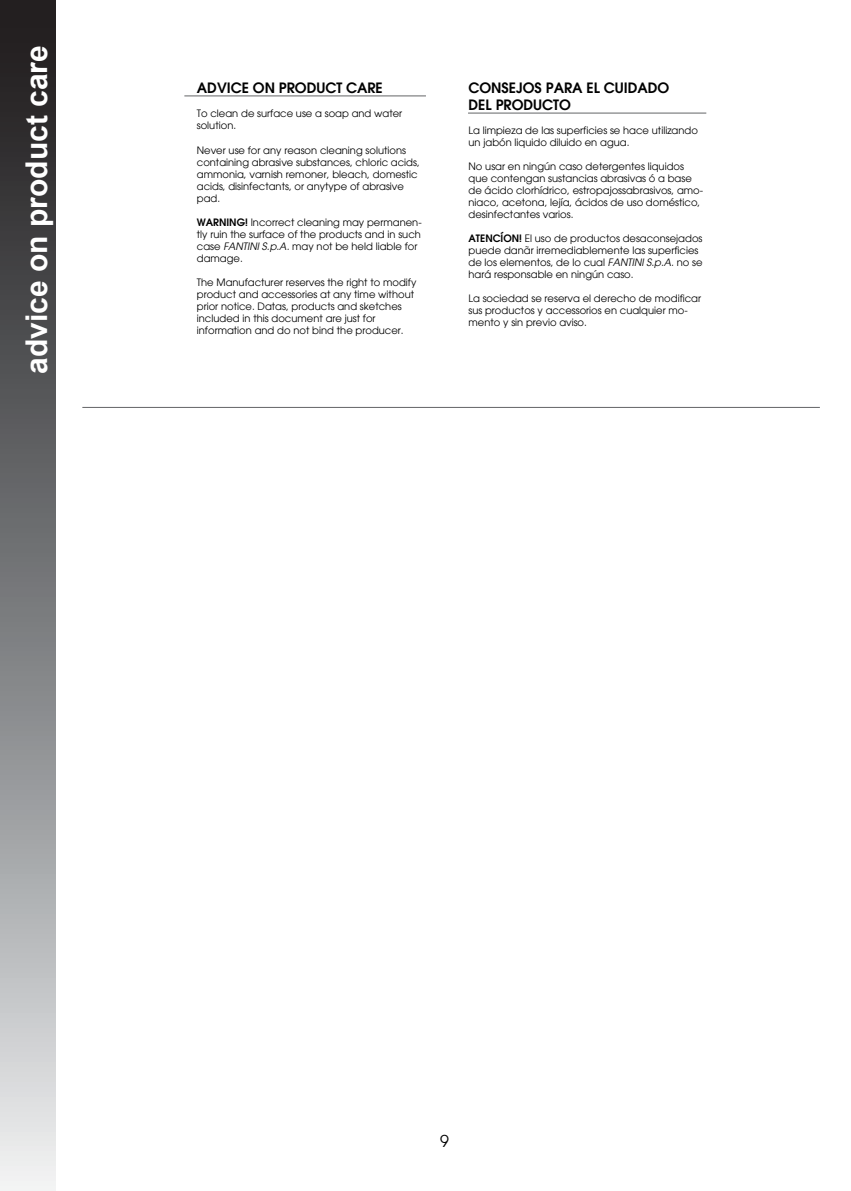
<style>
.page{position:relative;width:851px;height:1191px;background:#fff}
.page>*{position:absolute;margin:0;border:0;box-sizing:border-box;transform-origin:0 0}
.t1{font:700 30px "Arial";color:#fff}
.t2{font:16px "Avant Garde";color:#000}
.t3{font:600 14px "Avant Garde";color:#000}
.t4{font:10px/12px "Avant Garde";color:#000}
.s1{font-weight:600}
.s2{font-style:italic}
</style>
<div class="page">
<div style="left:0;top:0;width:55px;height:1191px;background:linear-gradient(to bottom,#131214,#e6e9eb)"></div>
<hr style="left:184px;top:95px;width:242px;height:1px;background:#636567">
<hr style="left:468px;top:113px;width:238px;height:1px;background:#636567">
<hr style="left:82px;top:407px;width:737px;height:1px;background:#636567">
<p class="t1" style="left:17px;top:374px;width:330px;rotate:-90deg">advice on product care</p>
<p class="t3" style="left:197px;top:79px;width:187px">ADVICE ON PRODUCT CARE</p>
<p class="t4" style="left:197px;top:108px;width:207px">To clean de surface use a soap and water solution.</p>
<p class="t4" style="left:197px;top:144px;width:224px">Never use for any reason cleaning solutions containing abrasive substances, chloric acids, ammonia, varnish remoner, bleach, domestic acids, disinfectants, or anytype of abrasive pad.</p>
<p class="t4" style="left:197px;top:216px;width:226px"><span class="s1">WARNING!</span> Incorrect cleaning may permanen&shy;tly ruin the surface of the products and in such case <span class="s2">FANTINI S.p.A.</span> may not be held liable for damage.</p>
<p class="t4" style="left:197px;top:276px;width:221px">The Manufacturer reserves the right to modify product and accessories at any time without prior notice. Datas, products and sketches included in this document are just for</p>
<p class="t4" style="left:197px;top:324px;width:208px">information and do not bind the producer.</p>
<p class="t3" style="left:468px;top:79px;width:202px">CONSEJOS PARA EL CUIDADO</p>
<p class="t3" style="left:468px;top:96px;width:104px">DEL PRODUCTO</p>
<p class="t4" style="left:468px;top:125px;width:231px">La limpieza de las superficies se hace utilizando un jabón liquido diluido en agua.</p>
<p class="t4" style="left:468px;top:161px;width:236px">No usar en ningún caso detergentes liquidos que contengan sustancias abrasivas ó a base de ácido clorhídrico, estropajossabrasivos, amo&shy;niaco, acetona, lejía, ácidos de uso doméstico, desinfectantes varios.</p>
<p class="t4" style="left:468px;top:233px;width:235px"><span class="s1">ATENCÍON!</span> El uso de productos desaconsejados puede danãr irremediablemente las superficies de los elementos, de lo cual <span class="s2">FANTINI S.p.A.</span> no se hará responsable en ningún caso.</p>
<p class="t4" style="left:468px;top:293px;width:234px">La sociedad se reserva el derecho de modificar sus productos y accessorios en cualquier mo&shy;mento y sin previo aviso.</p>
<h2 class="t2" style="left:440px;top:1131px;width:10px">9</h2>
</div>
